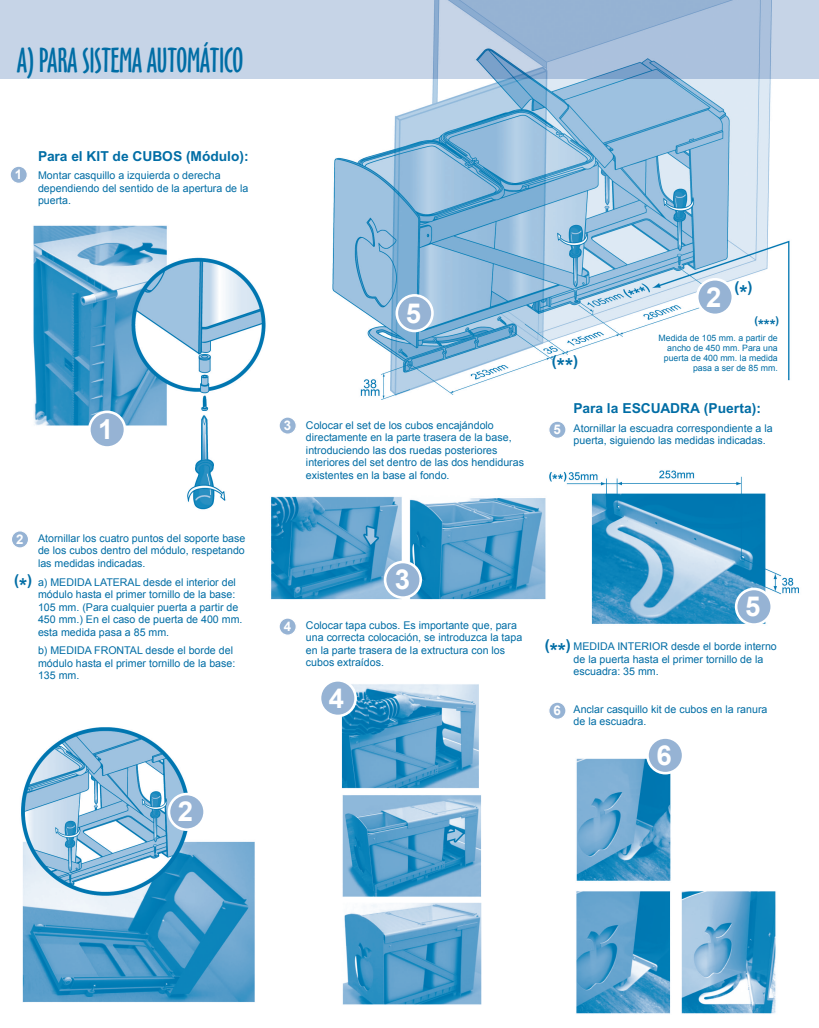
<style>
.page{position:relative;width:819px;height:1028px;background:#fff}
.page>*{position:absolute;margin:0;border:0;box-sizing:border-box;transform-origin:0 0}
.t1{font:31.88px "Oz Handicraft BT";letter-spacing:-.01em;color:#006da5}
.t2{font:700 27.5px "Arial";color:#fff}
.t3{font:700 15px "Arial";color:#006da5}
.t4{font:700 14.88px "Arial";color:#006da5}
.t5{font:700 13.75px "Arial";color:#006da5}
.t6{font:700 13.25px "Arial";color:#fff}
.t7{font:10.62px/12.5px "Arial";color:#006da5}
.t8{font:8.75px/10px "Arial";color:#006da5;text-align:right}
.s1{font-size:20.75px}
</style>
<div class="page">
<img style="left:21px;top:79px;width:778px;height:935px">
<svg style="left:0;top:0;width:819px;height:79px;fill:#c6d4e7"></svg>
<div style="left:10px;top:166px;width:17px;height:17px;background:#96b3d4;border-radius:50%"></div>
<div style="left:10px;top:165px;width:18px;height:19px;border:1px solid #fff;border-radius:50%"></div>
<div style="left:11px;top:531px;width:18px;height:17px;background:#96b3d4;border-radius:50%"></div>
<div style="left:11px;top:530px;width:18px;height:18px;border:1px solid #fff;border-radius:50%"></div>
<div style="left:279px;top:618px;width:17px;height:17px;background:#96b3d4;border-radius:50%"></div>
<div style="left:278px;top:617px;width:19px;height:19px;border:1px solid #fff;border-radius:50%"></div>
<div style="left:279px;top:417px;width:17px;height:17px;background:#96b3d4;border-radius:50%"></div>
<div style="left:278px;top:416px;width:19px;height:19px;border:1px solid #fff;border-radius:50%"></div>
<div style="left:548px;top:702px;width:18px;height:17px;background:#96b3d4;border-radius:50%"></div>
<div style="left:548px;top:701px;width:18px;height:19px;border:1px solid #fff;border-radius:50%"></div>
<div style="left:89px;top:412px;width:36px;height:35px;background:#96b3d4;border-radius:50%"></div>
<div style="left:88px;top:410px;width:38px;height:39px;border:3px solid #fff;border-radius:50%"></div>
<div style="left:385px;top:562px;width:35px;height:35px;background:#96b3d4;border-radius:50%"></div>
<div style="left:384px;top:560px;width:38px;height:39px;border:3px solid #fff;border-radius:50%"></div>
<div style="left:320px;top:680px;width:35px;height:36px;background:#96b3d4;border-radius:50%"></div>
<div style="left:319px;top:679px;width:38px;height:38px;border:3px solid #fff;border-radius:50%"></div>
<div style="left:697px;top:279px;width:35px;height:36px;background:#96b3d4;border-radius:50%"></div>
<div style="left:696px;top:278px;width:38px;height:38px;border:3px solid #fff;border-radius:50%"></div>
<div style="left:169px;top:794px;width:35px;height:35px;background:#96b3d4;border-radius:50%"></div>
<div style="left:168px;top:792px;width:38px;height:39px;border:3px solid #fff;border-radius:50%"></div>
<div style="left:736px;top:589px;width:35px;height:35px;background:#96b3d4;border-radius:50%"></div>
<div style="left:734px;top:587px;width:39px;height:39px;border:3px solid #fff;border-radius:50%"></div>
<div style="left:647px;top:737px;width:36px;height:36px;background:#96b3d4;border-radius:50%"></div>
<div style="left:646px;top:736px;width:38px;height:38px;border:3px solid #fff;border-radius:50%"></div>
<div style="left:397px;top:295px;width:35px;height:36px;background:#96b3d4;border-radius:50%"></div>
<div style="left:395px;top:294px;width:38px;height:38px;border:3px solid #fff;border-radius:50%"></div>
<div style="left:548px;top:421px;width:18px;height:17px;background:#96b3d4;border-radius:50%"></div>
<div style="left:548px;top:420px;width:18px;height:19px;border:1px solid #fff;border-radius:50%"></div>
<h1 class="t1" style="left:17px;top:42px;width:228px">A) PARA SISTEMA AUTOMÁTICO</h1>
<p class="t6" style="left:15px;top:166px;width:9px">1</p>
<p class="t5" style="left:38px;top:148px;width:212px">Para el KIT de CUBOS (Módulo):</p>
<p class="t7" style="left:38px;top:169px;width:212px">Montar casquillo a izquierda o derecha dependiendo del sentido de la apertura de la puerta.</p>
<h2 class="t2" style="left:98px;top:411px;width:17px">1</h2>
<p class="t6" style="left:16px;top:530px;width:9px">2</p>
<p class="t7" style="left:38px;top:532px;width:209px;text-align:justify">Atornillar los cuatro puntos del soporte base de los cubos dentro del módulo, respetando las medidas indicadas.</p>
<p class="t7" style="left:38px;top:576px;width:206px">a) MEDIDA LATERAL desde el interior del módulo hasta el primer tornillo de la base:<br>105 mm. (Para cualquier puerta a partir de 450 mm.) En el caso de puerta de 400 mm. esta medida pasa a 85 mm.</p>
<p class="t7" style="left:38px;top:644px;width:199px">b) MEDIDA FRONTAL desde el borde del módulo hasta el primer tornillo de la base:<br>135 mm.</p>
<h3 class="t3" style="left:14px;top:570px;width:20px">(<span class="s1">*</span>)</h3>
<h2 class="t2" style="left:178px;top:793px;width:17px">2</h2>
<h2 class="t2" style="left:406px;top:295px;width:17px">5</h2>
<p class="t6" style="left:284px;top:416px;width:9px">3</p>
<p class="t7" style="left:306px;top:419px;width:219px">Colocar el set de los cubos encajándolo directamente en la parte trasera de la base, introduciendo las dos ruedas posteriores interiores del set dentro de las dos hendiduras existentes en la base al fondo.</p>
<h3 class="t3" style="left:552px;top:351px;width:28px">(<span class="s1">**</span>)</h3>
<h2 class="t2" style="left:706px;top:279px;width:17px">2</h2>
<h3 class="t3" style="left:734px;top:277px;width:20px">(<span class="s1">*</span>)</h3>
<h3 class="t4" style="left:754px;top:315px;width:26px"><sup>(</sup>***<sup>)</sup></h3>
<p class="t8" style="left:658px;top:333px;width:121px">Medida de 105 mm. a partir de ancho de 450 mm. Para una puerta de 400 mm. la medida pasa a ser de 85 mm.</p>
<p class="t6" style="left:553px;top:420px;width:9px">5</p>
<p class="t5" style="left:573px;top:400px;width:189px">Para la ESCUADRA (Puerta):</p>
<p class="t7" style="left:573px;top:421px;width:201px">Atornillar la escuadra correspondiente a la puerta, siguiendo las medidas indicadas.</p>
<p class="t6" style="left:284px;top:617px;width:9px">4</p>
<h2 class="t2" style="left:395px;top:561px;width:17px">3</h2>
<p class="t7" style="left:306px;top:619px;width:218px">Colocar tapa cubos. Es importante que, para una correcta colocación, se introduzca la tapa en la parte trasera de la extructura con los cubos extraídos.</p>
<h2 class="t2" style="left:329px;top:679px;width:17px">4</h2>
<h2 class="t2" style="left:745px;top:588px;width:17px">5</h2>
<h3 class="t3" style="left:544px;top:635px;width:28px">(<span class="s1">**</span>)</h3>
<p class="t7" style="left:573px;top:640px;width:205px">MEDIDA INTERIOR desde el borde interno de la puerta hasta el primer tornillo de la escuadra: 35 mm.</p>
<p class="t7" style="left:573px;top:703px;width:195px">Anclar casquillo kit de cubos en la ranura de la escuadra.</p>
<p class="t6" style="left:553px;top:701px;width:9px">6</p>
<h2 class="t2" style="left:656px;top:737px;width:17px">6</h2>
</div>
